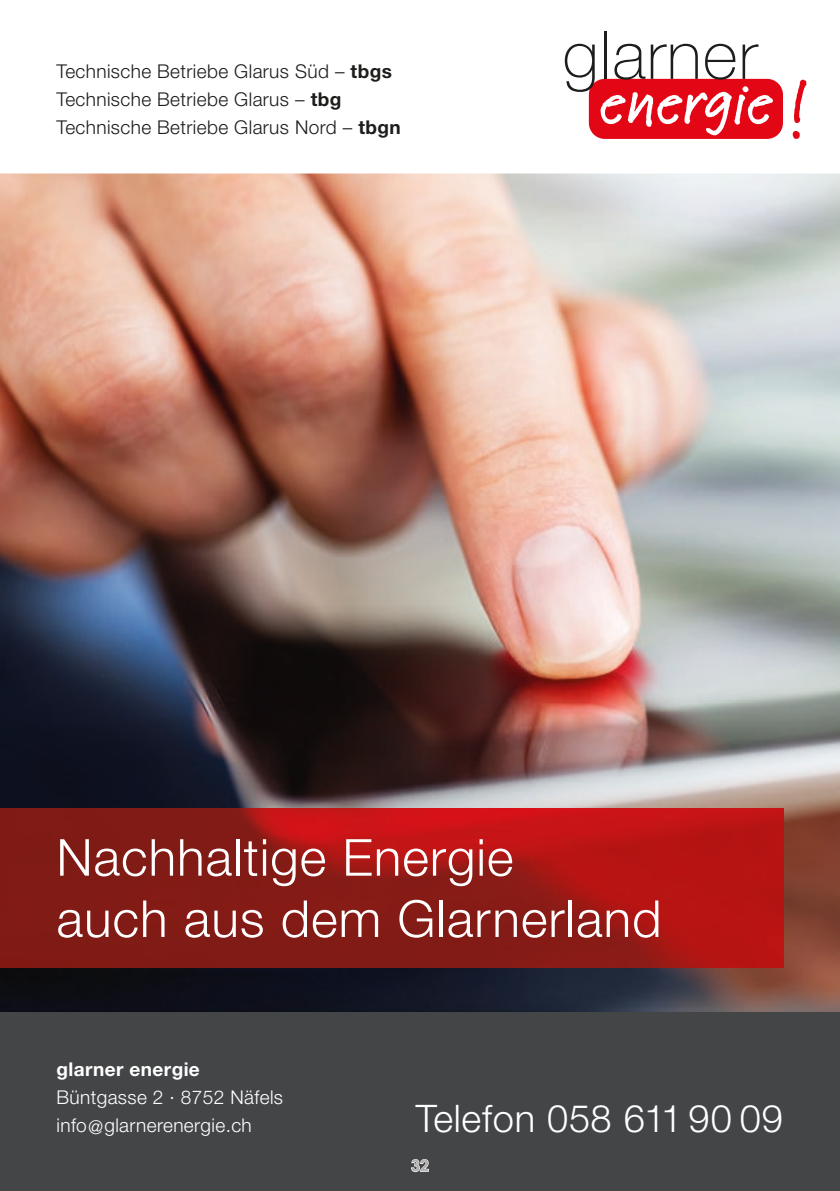
<style>
.page{position:relative;width:840px;height:1191px;background:#fff}
.page>*{position:absolute;margin:0;border:0;box-sizing:border-box;transform-origin:0 0}
.t1{font:300 51px/61.2px "Helvetica Neue LT Pro";letter-spacing:.02em;color:#fff}
.t2{font:300 38px "Helvetica Neue LT Pro";letter-spacing:.02em;color:#fff}
.t3{font:300 19px/28px "Helvetica Neue LT Pro";letter-spacing:.02em;color:#1d1d1b}
.t4{font:300 19px/28px "Helvetica Neue LT Pro";letter-spacing:.02em;color:#fff}
.t5{font:700 19px "Helvetica Neue LT Pro";letter-spacing:.02em;color:#fff}
.t6{font:700 16px "Century Gothic";color:#b2b2b2}
.s1{font-weight:700}
</style>
<div class="page">
<img style="left:0;top:173px;width:839px;height:839px">
<div style="left:0;top:1012px;width:839px;height:179px;background:#444547"></div>
<div style="left:588px;top:79px;width:194px;height:60px;background:#e30614;border-radius:16px"></div>
<svg style="left:564px;top:44px;width:30px;height:48px"></svg>
<hr style="left:603px;top:31px;width:3px;height:48px;background:#1d1d1b">
<svg style="left:614px;top:44px;width:83px;height:36px"></svg>
<svg style="left:704px;top:44px;width:31px;height:36px"></svg>
<svg style="left:742px;top:44px;width:16px;height:35px"></svg>
<svg style="left:600px;top:86px;width:172px;height:49px"></svg>
<svg style="left:792px;top:131px;width:7px;height:8px"></svg>
<svg style="left:794px;top:80px;width:12px;height:43px"></svg>
<img style="left:0;top:808px;width:782px;height:159px">
<svg style="left:411px;top:1159px;width:18px;height:13px"></svg>
<p class="t3" style="left:56px;top:57px;width:345px">Technische Betriebe Glarus Süd – <span class="s1">tbgs<br></span>Technische Betriebe Glarus – <span class="s1">tbg<br></span>Technische Betriebe Glarus Nord – <span class="s1">tbgn</span></p>
<h1 class="t1" style="left:56px;top:826px;width:606px">Nachhaltige Energie<br>auch aus dem Glarnerland</h1>
<p class="t5" style="left:56px;top:1057px;width:145px">glarner energie</p>
<p class="t4" style="left:56px;top:1082px;width:228px">Büntgasse 2 · 8752 Näfels info@glarnerenergie.ch</p>
<h2 class="t2" style="left:415px;top:1095px;width:368px">Telefon 058 611 90 09</h2>
<p class="t6" style="left:411px;top:1153px;width:19px">32</p>
</div>
